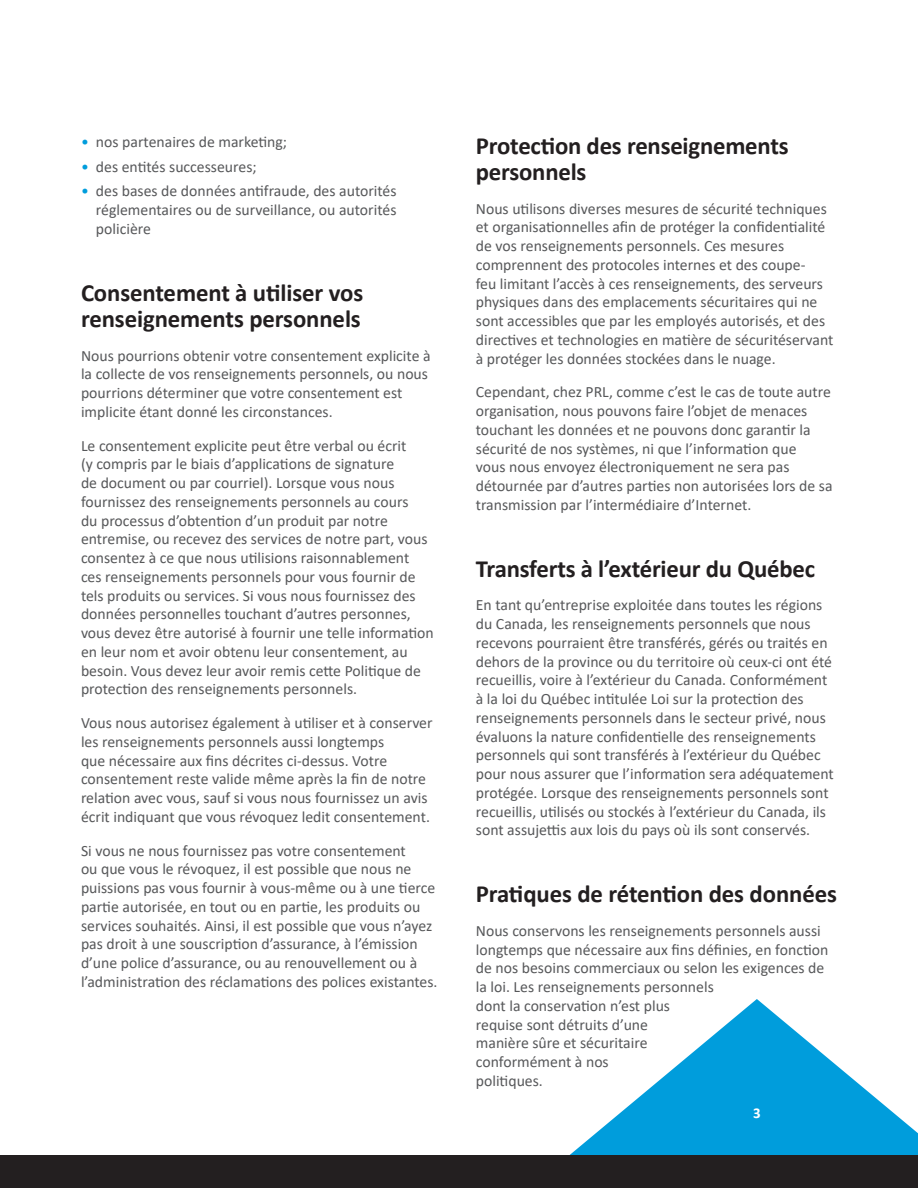
<style>
.page{position:relative;width:918px;height:1188px;background:#fff}
.page>*{position:absolute;margin:0;border:0;box-sizing:border-box;transform-origin:0 0}
.Header_1_FR{font:700 24.75px/26.2px "Calibri";letter-spacing:-.01em;color:#231f20}
.Body_FR{font:15.75px/18.8px "Calibri";color:#57585a}
.Bullets_and_numbers_FR{font:15.75px/18.8px "Calibri";color:#57585a;text-align:justify}
.t1{font:700 15px "Calibri";color:#fff}
.s1{color:#009ddc}
</style>
<div class="page">
<svg style="left:498px;top:999px;width:420px;height:157px"></svg>
<div style="left:0;top:1156px;width:918px;height:32px;background:#231f20"></div>
<p class="Bullets_and_numbers_FR" style="left:81px;top:132px;width:208px"><span class="s1">•</span> nos partenaires de marketing;</p>
<p class="Bullets_and_numbers_FR" style="left:81px;top:157px;width:177px"><span class="s1">•</span> des entités successeures;</p>
<p class="Bullets_and_numbers_FR" style="left:96px;top:181px;width:302px;text-indent:-15px"><span class="s1">•</span> des bases de données antifraude, des autorités réglementaires ou de surveillance, ou autorités policière</p>
<p class="Header_1_FR" style="left:81px;top:279px;width:284px">Consentement à utiliser vos renseignements personnels</p>
<p class="Body_FR" style="left:81px;top:346px;width:351px">Nous pourrions obtenir votre consentement explicite à la collecte de vos renseignements personnels, ou nous pourrions déterminer que votre consentement est implicite étant donné les circonstances.</p>
<p class="Body_FR" style="left:81px;top:436px;width:354px">Le consentement explicite peut être verbal ou écrit<br>(y compris par le biais d’applications de signature<br>de document ou par courriel). Lorsque vous nous fournissez des renseignements personnels au cours<br>du processus d’obtention d’un produit par notre entremise, ou recevez des services de notre part, vous consentez à ce que nous utilisions raisonnablement ces renseignements personnels pour vous fournir de tels produits ou services. Si vous nous fournissez des données personnelles touchant d’autres personnes, vous devez être autorisé à fournir une telle information en leur nom et avoir obtenu leur consentement, au besoin. Vous devez leur avoir remis cette Politique de protection des renseignements personnels.</p>
<p class="Body_FR" style="left:81px;top:713px;width:353px">Vous nous autorisez également à utiliser et à conserver les renseignements personnels aussi longtemps<br>que nécessaire aux fins décrites ci-dessus. Votre consentement reste valide même après la fin de notre relation avec vous, sauf si vous nous fournissez un avis écrit indiquant que vous révoquez ledit consentement.</p>
<p class="Body_FR" style="left:81px;top:841px;width:358px">Si vous ne nous fournissez pas votre consentement<br>ou que vous le révoquez, il est possible que nous ne puissions pas vous fournir à vous-même ou à une tierce partie autorisée, en tout ou en partie, les produits ou services souhaités. Ainsi, il est possible que vous n’ayez pas droit à une souscription d’assurance, à l’émission d’une police d’assurance, ou au renouvellement ou à l’administration des réclamations des polices existantes.</p>
<p class="Header_1_FR" style="left:476px;top:132px;width:314px">Protection des renseignements personnels</p>
<p class="Body_FR" style="left:476px;top:199px;width:359px">Nous utilisons diverses mesures de sécurité techniques et organisationnelles afin de protéger la confidentialité de vos renseignements personnels. Ces mesures comprennent des protocoles internes et des coupe-<br>feu limitant l’accès à ces renseignements, des serveurs physiques dans des emplacements sécuritaires qui ne sont accessibles que par les employés autorisés, et des directives et technologies en matière de sécuritéservant à protéger les données stockées dans le nuage.</p>
<p class="Body_FR" style="left:476px;top:382px;width:358px">Cependant, chez PRL, comme c’est le cas de toute autre organisation, nous pouvons faire l’objet de menaces touchant les données et ne pouvons donc garantir la sécurité de nos systèmes, ni que l’information que<br>vous nous envoyez électroniquement ne sera pas détournée par d’autres parties non autorisées lors de sa transmission par l’intermédiaire d’Internet.</p>
<p class="Header_1_FR" style="left:476px;top:555px;width:341px">Transferts à l’extérieur du Québec</p>
<p class="Body_FR" style="left:476px;top:595px;width:359px">En tant qu’entreprise exploitée dans toutes les régions du Canada, les renseignements personnels que nous recevons pourraient être transférés, gérés ou traités en dehors de la province ou du territoire où ceux-ci ont été recueillis, voire à l’extérieur du Canada. Conformément à la loi du Québec intitulée Loi sur la protection des renseignements personnels dans le secteur privé, nous évaluons la nature confidentielle des renseignements personnels qui sont transférés à l’extérieur du Québec pour nous assurer que l’information sera adéquatement protégée. Lorsque des renseignements personnels sont recueillis, utilisés ou stockés à l’extérieur du Canada, ils sont assujettis aux lois du pays où ils sont conservés.</p>
<p class="Header_1_FR" style="left:476px;top:880px;width:363px">Pratiques de rétention des données</p>
<p class="Body_FR" style="left:476px;top:921px;width:354px">Nous conservons les renseignements personnels aussi longtemps que nécessaire aux fins définies, en fonction de nos besoins commerciaux ou selon les exigences de la loi. Les renseignements personnels<br>dont la conservation n’est plus<br>requise sont détruits d’une<br>manière sûre et sécuritaire<br>conformément à nos<br>politiques.</p>
<p class="t1" style="left:753px;top:1103px;width:9px">3</p>
</div>
